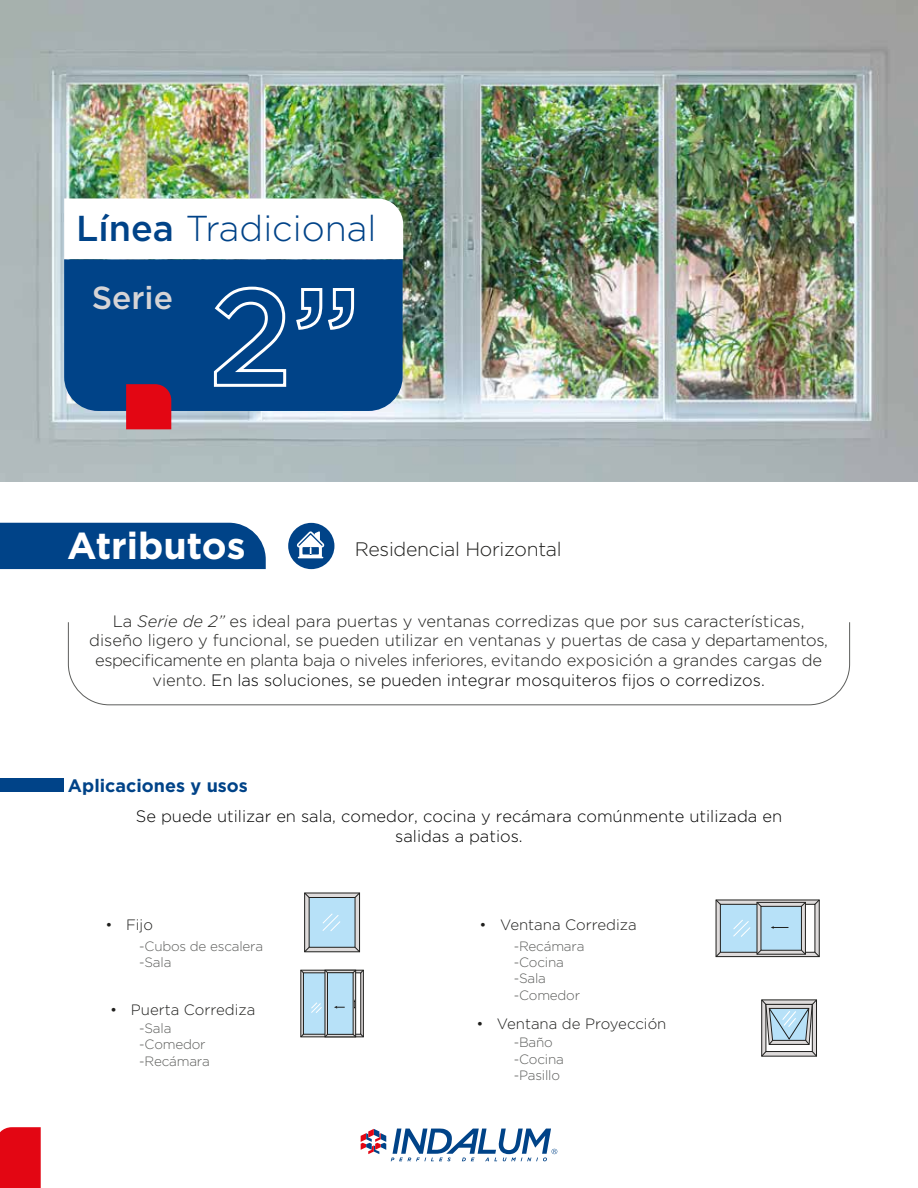
<style>
.page{position:relative;width:918px;height:1188px;background:#fff}
.page>*{position:absolute;margin:0;border:0;box-sizing:border-box;transform-origin:0 0}
.t1{font:700 37.5px "Gotham";color:#fff}
.t2{font:300 36px "Gotham";color:#004388}
.t3{font:500 31.95px "Gotham";color:#d6d4d6}
.t4{font:300 19.5px "Gotham";letter-spacing:-.015em;color:#1f1f1d}
.t5{font:700 18px "Gotham";color:#004388}
.t6{font:300 16.5px/19.8px "Gotham";color:#1f1f1d;text-align:center}
.t7{font:300 16.5px/19.8px "Gotham";color:#010000;text-align:center}
.t8{font:300 15px "Gotham";color:#1f1f1d}
.t9{font:300 13.5px/16.2px "Gotham";letter-spacing:-.015em;color:#5d5e5c}
.s1{font-weight:500}
.s2{font-style:italic}
.s3{color:#010000}
</style>
<div class="page">
<div style="left:0;top:523px;width:266px;height:46px;background:#004388"></div>
<img style="left:0;top:0;width:918px;height:481px">
<div style="left:64px;top:259px;width:339px;height:152px;background:#004388"></div>
<svg style="left:211px;top:285px;width:77px;height:103px;background:#2b629c"></svg>
<svg style="left:294px;top:287px;width:62px;height:44px"></svg>
<div style="left:126px;top:384px;width:45px;height:45px;background:#e30613"></div>
<svg style="left:304px;top:892px;width:57px;height:61px;background:#afc8d6"></svg>
<svg style="left:300px;top:969px;width:64px;height:69px;background:#a6bfcd"></svg>
<svg style="left:715px;top:899px;width:105px;height:59px;background:#afc5d1"></svg>
<svg style="left:761px;top:999px;width:56px;height:58px;background:#aab5bc"></svg>
<svg style="left:64px;top:198px;width:339px;height:61px"></svg>
<div style="left:0;top:1127px;width:41px;height:61px;background:#e30613"></div>
<div style="left:288px;top:523px;width:46px;height:46px;background:#004388;border-radius:50%"></div>
<svg style="left:297px;top:531px;width:28px;height:27px"></svg>
<svg style="left:68px;top:622px;width:782px;height:84px"></svg>
<div style="left:0;top:779px;width:64px;height:13px;background:#004388"></div>
<svg style="left:361px;top:1129px;width:196px;height:32px"></svg>
<h2 class="t2" style="left:76px;top:206px;width:302px"><span class="s1">Línea</span> Tradicional</h2>
<h3 class="t3" style="left:92px;top:276px;width:83px">Serie</h3>
<h1 class="t1" style="left:67px;top:520px;width:180px">Atributos</h1>
<p class="t4" style="left:355px;top:537px;width:209px">Residencial Horizontal</p>
<p class="t6" style="left:89px;top:611px;width:740px">La <span class="s2">Serie de 2”</span> es ideal para puertas y ventanas corredizas que por sus características, diseño ligero y funcional, se pueden utilizar en ventanas y puertas de casa y departamentos, especificamente en planta baja o niveles inferiores, evitando exposición a grandes cargas de viento. <span class="s3">En las soluciones, se pueden integrar mosquiteros fijos o corredizos.</span></p>
<p class="t5" style="left:68px;top:774px;width:181px">Aplicaciones y usos</p>
<p class="t7" style="left:136px;top:806px;width:648px">Se puede utilizar en sala, comedor, cocina y recámara comúnmente utilizada en salidas a patios.</p>
<p class="t8" style="left:106px;top:916px;width:49px">• Fijo</p>
<p class="t8" style="left:480px;top:915px;width:159px">• Ventana Corrediza</p>
<p class="t9" style="left:139px;top:938px;width:125px">-Cubos de escalera -Sala</p>
<p class="t8" style="left:110px;top:1000px;width:147px">• Puerta Corrediza</p>
<p class="t9" style="left:139px;top:1020px;width:72px">-Sala -Comedor -Recámara</p>
<p class="t9" style="left:514px;top:938px;width:72px">-Recámara -Cocina -Sala -Comedor</p>
<p class="t9" style="left:514px;top:1034px;width:52px">-Baño -Cocina -Pasillo</p>
<p class="t8" style="left:476px;top:1014px;width:192px">• Ventana de Proyección</p>
</div>
